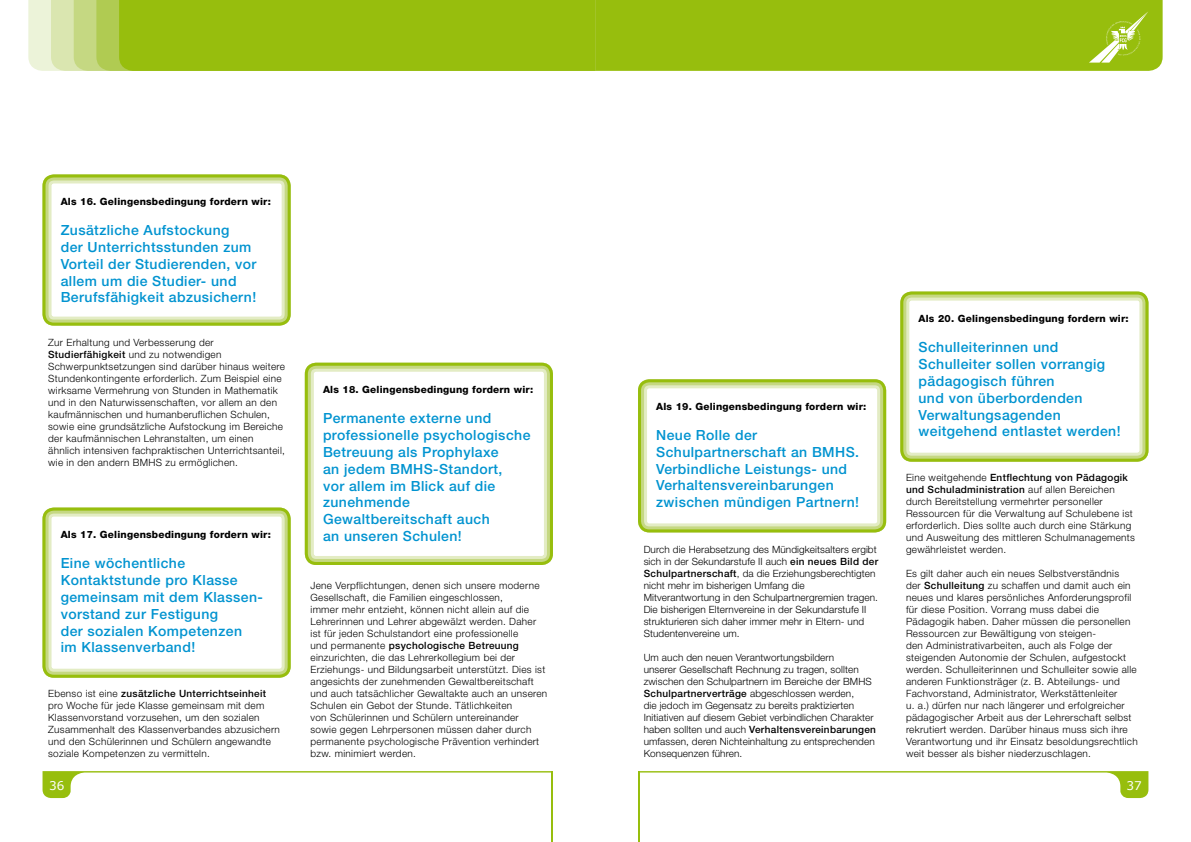
<style>
.page{position:relative;width:1191px;height:842px;background:#fff}
.page>*{position:absolute;margin:0;border:0;box-sizing:border-box;transform-origin:0 0}
.t1{font:500 14px/16.8px "Helvetica Neue";letter-spacing:.03em;color:#0093d0}
.t2{font:12px "Verdana";color:#fff}
.t3{font:300 10px/12px "Helvetica Neue";letter-spacing:.03em;color:#000}
.t4{font:300 10px/12px "Helvetica Neue";letter-spacing:.01em;color:#000}
.t5{font:800 10px "Helvetica Neue";letter-spacing:.02em;color:#000}
.s1{font-weight:500}
</style>
<div class="page">
<hr style="left:551px;top:771px;width:2px;height:71px;background:#97be0d">
<svg style="left:43px;top:771px;width:508px;height:27px"></svg>
<div style="left:28px;top:0;width:23px;height:71px;background:#ecf3d9"></div>
<svg style="left:51px;top:0;width:544px;height:71px;background:#9cc11b"></svg>
<svg style="left:639px;top:771px;width:509px;height:27px"></svg>
<hr style="left:638px;top:771px;width:1px;height:71px;background:#97be0d">
<div style="left:595px;top:0;width:567px;height:71px;background:#97be0d"></div>
<svg style="left:1089px;top:11px;width:59px;height:52px;background:#a9c938"></svg>
<div style="left:43px;top:508px;width:248px;height:170px;border:9px solid #e3ecc4;border-radius:7px"></div>
<div style="left:43px;top:508px;width:248px;height:170px;border:6px solid #c5d882;border-radius:8px"></div>
<div style="left:43px;top:508px;width:248px;height:170px;border:3px solid #97be0d;border-radius:10px"></div>
<div style="left:900px;top:292px;width:248px;height:170px;border:9px solid #e3ecc4;border-radius:7px"></div>
<div style="left:900px;top:292px;width:248px;height:170px;border:6px solid #c5d882;border-radius:8px"></div>
<div style="left:900px;top:292px;width:248px;height:170px;border:3px solid #97be0d;border-radius:10px"></div>
<div style="left:638px;top:379px;width:248px;height:153px;border:9px solid #e3ecc4;border-radius:7px"></div>
<div style="left:638px;top:379px;width:248px;height:153px;border:6px solid #c5d882;border-radius:8px"></div>
<div style="left:638px;top:379px;width:248px;height:153px;border:3px solid #97be0d;border-radius:10px"></div>
<div style="left:305px;top:363px;width:248px;height:202px;border:9px solid #e3ecc4;border-radius:7px"></div>
<div style="left:305px;top:363px;width:248px;height:202px;border:6px solid #c5d882;border-radius:8px"></div>
<div style="left:305px;top:363px;width:248px;height:202px;border:3px solid #97be0d;border-radius:10px"></div>
<div style="left:43px;top:174px;width:248px;height:152px;border:9px solid #e3ecc4;border-radius:7px"></div>
<div style="left:43px;top:174px;width:248px;height:152px;border:6px solid #c5d882;border-radius:8px"></div>
<div style="left:43px;top:174px;width:248px;height:152px;border:3px solid #97be0d;border-radius:10px"></div>
<p class="t5" style="left:61px;top:196px;width:212px">Als 16. Gelingensbedingung fordern wir:</p>
<h1 class="t1" style="left:61px;top:222px;width:197px">Zusätzliche Aufstockung<br>der Unterrichtsstunden zum<br>Vorteil der Studierenden, vor allem um die Studier- und<br>Berufsfähigkeit abzusichern!</h1>
<p class="t3" style="left:48px;top:336px;width:238px">Zur Erhaltung und Verbesserung der <span class="s1">Studierfähigkeit</span> und zu notwendigen Schwerpunktsetzungen sind darüber hinaus weitere Stundenkontingente erforderlich. Zum Beispiel eine wirksame Vermehrung von Stunden in Mathematik und in den Naturwissenschaften, vor allem an den kaufmännischen und humanberuflichen Schulen, sowie eine grundsätzliche Aufstockung im Bereiche der kaufmännischen Lehranstalten, um einen ähnlich intensiven fachpraktischen Unterrichtsanteil, wie in den andern BMHS zu ermöglichen.</p>
<p class="t5" style="left:61px;top:529px;width:212px">Als 17. Gelingensbedingung fordern wir:</p>
<h1 class="t1" style="left:61px;top:555px;width:204px">Eine wöchentliche<br>Kontaktstunde pro Klasse gemeinsam mit dem Klassen&shy;vorstand zur Festigung<br>der sozialen Kompetenzen<br>im Klassenverband!</h1>
<p class="t3" style="left:48px;top:687px;width:233px">Ebenso ist eine <span class="s1">zusätzliche Unterrichtseinheit </span>pro Woche für jede Klasse gemeinsam mit dem Klassenvorstand vorzusehen, um den sozialen Zusammenhalt des Klassenverbandes abzusichern und den Schülerinnen und Schülern angewandte soziale Kompetenzen zu vermitteln.</p>
<p class="t5" style="left:323px;top:384px;width:212px">Als 18. Gelingensbedingung fordern wir:</p>
<h1 class="t1" style="left:323px;top:410px;width:209px">Permanente externe und professionelle psychologische<br>Betreuung als Prophylaxe<br>an jedem BMHS-Standort,<br>vor allem im Blick auf die zunehmende<br>Gewaltbereitschaft auch<br>an unseren Schulen!</h1>
<p class="t3" style="left:310px;top:579px;width:238px">Jene Verpflichtungen, denen sich unsere moderne Gesellschaft, die Familien eingeschlossen,<br>immer mehr entzieht, können nicht allein auf die Lehrerinnen und Lehrer abgewälzt werden. Daher ist für jeden Schulstandort eine professionelle<br>und permanente <span class="s1">psychologische Betreuung </span>einzurichten, die das Lehrerkollegium bei der Erziehungs- und Bildungsarbeit unterstützt. Dies ist angesichts der zunehmenden Gewaltbereitschaft und auch tatsächlicher Gewaltakte auch an unseren Schulen ein Gebot der Stunde. Tätlichkeiten<br>von Schülerinnen und Schülern untereinander sowie gegen Lehrpersonen müssen daher durch permanente psychologische Prävention verhindert bzw. minimiert werden.</p>
<p class="t5" style="left:656px;top:400px;width:212px">Als 19. Gelingensbedingung fordern wir:</p>
<h1 class="t1" style="left:656px;top:426px;width:204px">Neue Rolle der<br>Schulpartnerschaft an BMHS.<br>Verbindliche Leistungs- und<br>Verhaltensvereinbarungen zwischen mündigen Partnern!</h1>
<p class="t4" style="left:643px;top:543px;width:236px">Durch die Herabsetzung des Mündigkeitsalters ergibt sich in der Sekundarstufe II auch <span class="s1">ein neues Bild der Schulpartnerschaft</span>, da die Erziehungsberechtigten nicht mehr im bisherigen Umfang die Mitverantwortung in den Schulpartnergremien tragen.<br>Die bisherigen Elternvereine in der Sekundarstufe II strukturieren sich daher immer mehr in Eltern- und Studentenvereine um.</p>
<p class="t4" style="left:643px;top:651px;width:234px">Um auch den neuen Verantwortungsbildern<br>unserer Gesellschaft Rechnung zu tragen, sollten zwischen den Schulpartnern im Bereiche der BMHS <span class="s1">Schulpartnerverträge</span> abgeschlossen werden,<br>die jedoch im Gegensatz zu bereits praktizierten Initiativen auf diesem Gebiet verbindlichen Charakter haben sollten und auch <span class="s1">Verhaltensvereinbarungen </span>umfassen, deren Nichteinhaltung zu entsprechenden Konsequenzen führen.</p>
<p class="t5" style="left:918px;top:313px;width:212px">Als 20. Gelingensbedingung fordern wir:</p>
<h1 class="t1" style="left:918px;top:339px;width:203px">Schulleiterinnen und<br>Schulleiter sollen vorrangig pädagogisch führen<br>und von überbordenden<br>Verwaltungsagenden weitgehend entlastet werden!</h1>
<p class="t3" style="left:906px;top:471px;width:230px">Eine weitgehende <span class="s1">Entflechtung von Pädagogik und Schuladministration</span> auf allen Bereichen durch Bereitstellung vermehrter personeller Ressourcen für die Verwaltung auf Schulebene ist erforderlich. Dies sollte auch durch eine Stärkung und Ausweitung des mittleren Schulmanagements gewährleistet werden.</p>
<p class="t3" style="left:906px;top:567px;width:233px">Es gilt daher auch ein neues Selbstverständnis<br>der <span class="s1">Schulleitung</span> zu schaffen und damit auch ein neues und klares persönliches Anforderungsprofil für diese Position. Vorrang muss dabei die Pädagogik haben. Daher müssen die personellen Ressourcen zur Bewältigung von steigen-<br>den Administrativarbeiten, auch als Folge der steigenden Autonomie der Schulen, aufgestockt werden. Schulleiterinnen und Schulleiter sowie alle anderen Funktionsträger (z. B. Abteilungs- und Fachvorstand, Administrator, Werkstättenleiter<br>u. a.) dürfen nur nach längerer und erfolgreicher pädagogischer Arbeit aus der Lehrerschaft selbst rekrutiert werden. Darüber hinaus muss sich ihre Verantwortung und ihr Einsatz besoldungsrechtlich weit besser als bisher niederzuschlagen.</p>
<p class="t2" style="left:49px;top:778px;width:17px">36</p>
<p class="t2" style="left:1126px;top:778px;width:17px">37</p>
</div>
